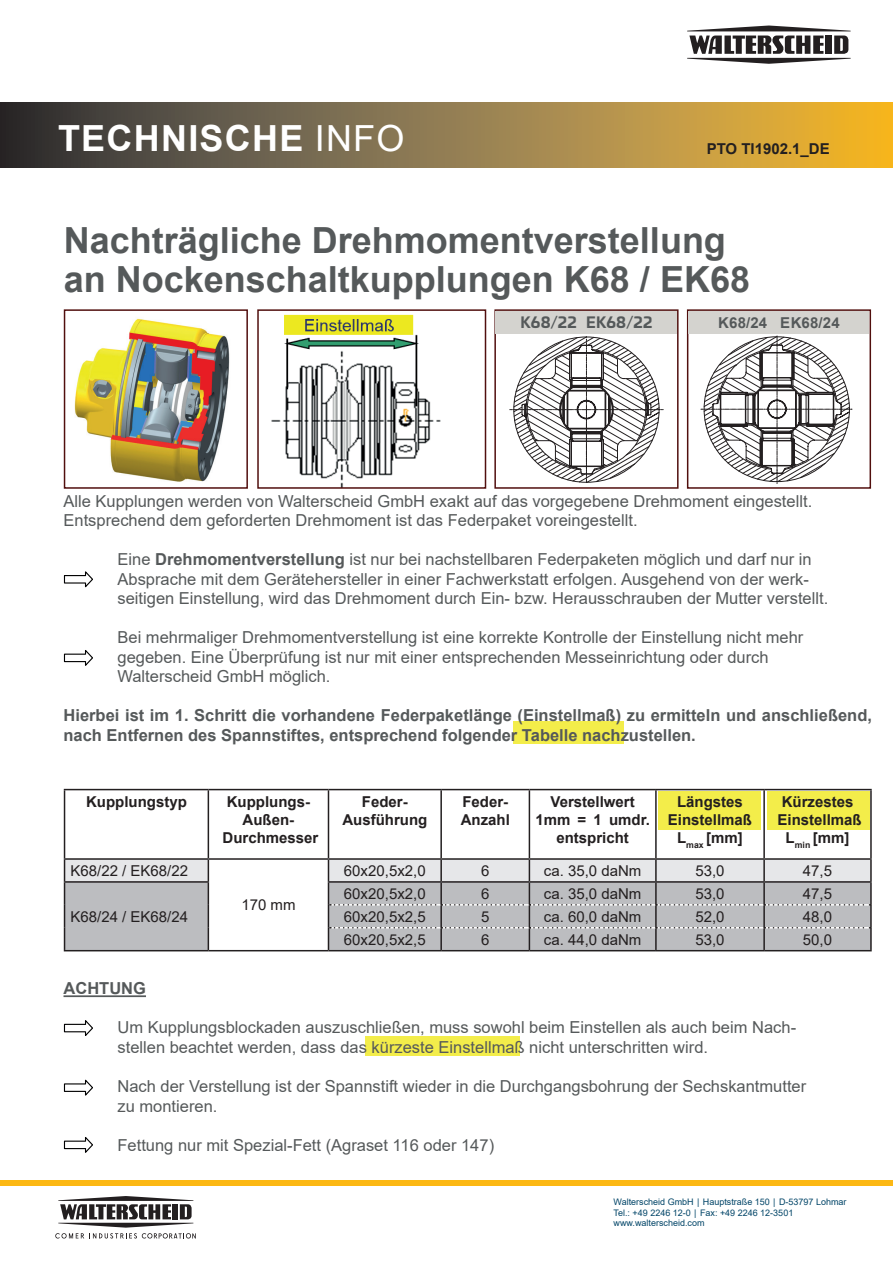
<style>
.page{position:relative;width:893px;height:1263px;background:#fff}
.page>*{position:absolute;margin:0;border:0;box-sizing:border-box;transform-origin:0 0}
.t1{font:700 36px/39px "Arial";color:#55595a}
.t2{font:700 36px "Arial";letter-spacing:.035em;color:#fff}
.t3{font:16.5px/19.5px "Arial";color:#55595a}
.t4{font:700 16.5px/19.5px "Arial";color:#55595a}
.t5{font:700 15px/18px "Arial";color:#231f20;text-align:center}
.t6{font:15px "Arial";color:#231f20}
.t7{font:700 15px "Univia Pro";letter-spacing:.02em;color:#55595a}
.t8{font:700 15px "Arial";letter-spacing:.01em;color:#55595a}
.t9{font:9px/10.8px "Arial";color:#024568}
.s1{font-weight:400}
.s2{font-weight:700}
</style>
<div class="page">
<div style="left:0;top:1180px;width:893px;height:6px;background:#fcb814"></div>
<svg style="left:55px;top:1233px;width:29px;height:5px"></svg>
<svg style="left:92px;top:1233px;width:104px;height:5px"></svg>
<svg style="left:58px;top:1196px;width:135px;height:31px"></svg>
<svg style="left:0;top:102px;width:893px;height:66px;background:#927944"></svg>
<div style="left:825px;top:36px;width:6px;height:18px;background:#231f20"></div>
<svg style="left:834px;top:36px;width:14px;height:18px"></svg>
<svg style="left:689px;top:36px;width:135px;height:18px"></svg>
<hr style="left:687px;top:31px;width:164px;height:1px;background:#231f20">
<hr style="left:687px;top:58px;width:164px;height:1px;background:#231f20">
<div style="left:513px;top:721px;width:111px;height:23px;background:#f3ed4a"></div>
<div style="left:365px;top:1037px;width:155px;height:19px;background:#f3ed4a"></div>
<div style="left:767px;top:791px;width:103px;height:38px;background:#f3ed4a"></div>
<div style="left:658px;top:791px;width:103px;height:38px;background:#f3ed4a"></div>
<img style="left:271px;top:314px;width:170px;height:172px">
<div style="left:257px;top:309px;width:229px;height:180px;border:2px solid #510f0e"></div>
<img style="left:74px;top:318px;width:156px;height:164px">
<div style="left:64px;top:309px;width:184px;height:180px;border:2px solid #510f0e"></div>
<svg style="left:510px;top:337px;width:153px;height:145px"></svg>
<div style="left:494px;top:309px;width:185px;height:180px;border:2px solid #510f0e"></div>
<svg style="left:701px;top:335px;width:151px;height:149px"></svg>
<div style="left:687px;top:309px;width:184px;height:180px;border:2px solid #510f0e"></div>
<hr style="left:64px;top:789px;width:144px;height:1px;background:#231f20">
<hr style="left:64px;top:790px;width:1px;height:68px;background:#231f20">
<hr style="left:208px;top:789px;width:120px;height:1px;background:#231f20">
<hr style="left:208px;top:790px;width:1px;height:68px;background:#231f20">
<hr style="left:328px;top:789px;width:113px;height:1px;background:#231f20">
<hr style="left:328px;top:790px;width:1px;height:68px;background:#231f20">
<hr style="left:441px;top:789px;width:88px;height:1px;background:#231f20">
<hr style="left:440px;top:790px;width:2px;height:68px;background:#231f20">
<hr style="left:529px;top:789px;width:127px;height:1px;background:#231f20">
<hr style="left:529px;top:790px;width:1px;height:68px;background:#231f20">
<hr style="left:656px;top:789px;width:108px;height:1px;background:#231f20">
<hr style="left:655px;top:790px;width:2px;height:68px;background:#231f20">
<hr style="left:764px;top:789px;width:108px;height:1px;background:#231f20">
<hr style="left:763px;top:790px;width:2px;height:68px;background:#231f20">
<hr style="left:870px;top:790px;width:2px;height:68px;background:#231f20">
<hr style="left:64px;top:858px;width:144px;height:2px;background:#231f20">
<hr style="left:208px;top:858px;width:120px;height:2px;background:#231f20">
<hr style="left:328px;top:858px;width:113px;height:2px;background:#231f20">
<hr style="left:441px;top:858px;width:88px;height:2px;background:#231f20">
<hr style="left:529px;top:858px;width:127px;height:2px;background:#231f20">
<hr style="left:656px;top:858px;width:108px;height:2px;background:#231f20">
<hr style="left:764px;top:858px;width:108px;height:2px;background:#231f20">
<hr style="left:870px;top:860px;width:2px;height:21px;background:#231f20">
<hr style="left:64px;top:950px;width:144px;height:1px;background:#231f20">
<hr style="left:208px;top:950px;width:120px;height:1px;background:#231f20">
<hr style="left:764px;top:881px;width:108px;height:2px;background:#231f20">
<hr style="left:870px;top:883px;width:2px;height:22px;background:#231f20">
<hr style="left:870px;top:905px;width:2px;height:23px;background:#231f20">
<svg style="left:64px;top:859px;width:807px;height:91px"></svg>
<hr style="left:655px;top:928px;width:2px;height:22px;background:#231f20">
<hr style="left:763px;top:928px;width:2px;height:22px;background:#231f20">
<hr style="left:870px;top:928px;width:2px;height:22px;background:#231f20">
<hr style="left:328px;top:950px;width:113px;height:1px;background:#231f20">
<hr style="left:441px;top:950px;width:88px;height:1px;background:#231f20">
<hr style="left:529px;top:950px;width:127px;height:1px;background:#231f20">
<hr style="left:656px;top:950px;width:108px;height:1px;background:#231f20">
<hr style="left:764px;top:950px;width:108px;height:1px;background:#231f20">
<hr style="left:64px;top:995px;width:82px;height:2px;background:#55595a">
<svg style="left:64px;top:571px;width:29px;height:17px"></svg>
<svg style="left:64px;top:650px;width:29px;height:16px"></svg>
<svg style="left:64px;top:1020px;width:29px;height:16px"></svg>
<svg style="left:64px;top:1079px;width:29px;height:17px"></svg>
<svg style="left:64px;top:1137px;width:29px;height:16px"></svg>
<div style="left:496px;top:311px;width:181px;height:22px;background:#d4d3cf"></div>
<div style="left:688px;top:311px;width:181px;height:22px;background:#d4d3cf"></div>
<h1 class="t2" style="left:58px;top:113px;width:348px">TECHNISCHE <span class="s1">INFO</span></h1>
<p class="t5" style="left:707px;top:140px;width:125px">PTO TI1902.1_DE</p>
<h1 class="t1" style="left:64px;top:222px;width:688px">Nachträgliche Drehmomentverstellung an Nockenschaltkupplungen K68 / EK68</h1>
<p class="t7" style="left:520px;top:311px;width:133px">K68/22 EK68/22</p>
<p class="t8" style="left:718px;top:312px;width:123px">K68/24 EK68/24</p>
<p class="t3" style="left:64px;top:491px;width:750px">Alle Kupplungen werden von Walterscheid GmbH exakt auf das vorgegebene Drehmoment eingestellt.<br>Entsprechend dem geforderten Drehmoment ist das Federpaket voreingestellt.</p>
<p class="t3" style="left:118px;top:550px;width:712px">Eine <span class="s2">Drehmomentverstellung</span> ist nur bei nachstellbaren Federpaketen möglich und darf nur in<br>Absprache mit dem Gerätehersteller in einer Fachwerkstatt erfolgen. Ausgehend von der werk&shy;seitigen Einstellung, wird das Drehmoment durch Ein- bzw. Herausschrauben der Mutter verstellt.</p>
<p class="t3" style="left:118px;top:628px;width:687px">Bei mehrmaliger Drehmomentverstellung ist eine korrekte Kontrolle der Einstellung nicht mehr gegeben. Eine Überprüfung ist nur mit einer entsprechenden Messeinrichtung oder durch<br>Walterscheid GmbH möglich.</p>
<p class="t4" style="left:64px;top:706px;width:810px">Hierbei ist im 1. Schritt die vorhandene Federpaketlänge (Einstellmaß) zu ermitteln und anschließend, nach Entfernen des Spannstiftes, entsprechend folgender Tabelle nachzustellen.</p>
<p class="t5" style="left:86px;top:792px;width:102px">Kupplungstyp</p>
<p class="t5" style="left:223px;top:792px;width:97px">Kupplungs-<br>Außen-<br>Durchmesser</p>
<p class="t5" style="left:342px;top:792px;width:86px">Feder-<br>Ausführung</p>
<p class="t5" style="left:461px;top:792px;width:51px;text-align:left">Feder-<br>Anzahl</p>
<p class="t5" style="left:535px;top:792px;width:116px">Verstellwert<br>1mm = 1 umdr. entspricht</p>
<p class="t5" style="left:668px;top:792px;width:86px">Längstes<br>Einstellmaß<br>L<sub>max</sub> [mm]</p>
<p class="t5" style="left:777px;top:792px;width:86px">Kürzestes<br>Einstellmaß<br>L<sub>min</sub> [mm]</p>
<p class="t6" style="left:71px;top:860px;width:119px">K68/22 / EK68/22</p>
<p class="t6" style="left:241px;top:895px;width:56px">170 mm</p>
<p class="t6" style="left:344px;top:860px;width:83px">60x20,5x2,0</p>
<p class="t6" style="left:481px;top:860px;width:10px">6</p>
<p class="t6" style="left:544px;top:860px;width:99px">ca. 35,0 daNm</p>
<p class="t6" style="left:695px;top:860px;width:31px">53,0</p>
<p class="t6" style="left:803px;top:860px;width:31px">47,5</p>
<p class="t6" style="left:344px;top:883px;width:83px">60x20,5x2,0</p>
<p class="t6" style="left:481px;top:883px;width:10px">6</p>
<p class="t6" style="left:544px;top:883px;width:99px">ca. 35,0 daNm</p>
<p class="t6" style="left:695px;top:883px;width:31px">53,0</p>
<p class="t6" style="left:803px;top:883px;width:31px">47,5</p>
<p class="t6" style="left:344px;top:906px;width:83px">60x20,5x2,5</p>
<p class="t6" style="left:481px;top:906px;width:10px">5</p>
<p class="t6" style="left:544px;top:906px;width:99px">ca. 60,0 daNm</p>
<p class="t6" style="left:695px;top:906px;width:31px">52,0</p>
<p class="t6" style="left:803px;top:906px;width:31px">48,0</p>
<p class="t6" style="left:344px;top:929px;width:83px">60x20,5x2,5</p>
<p class="t6" style="left:481px;top:929px;width:10px">6</p>
<p class="t6" style="left:544px;top:929px;width:99px">ca. 44,0 daNm</p>
<p class="t6" style="left:695px;top:929px;width:31px">53,0</p>
<p class="t6" style="left:803px;top:929px;width:31px">50,0</p>
<p class="t6" style="left:71px;top:906px;width:119px">K68/24 / EK68/24</p>
<p class="t4" style="left:64px;top:979px;width:84px">ACHTUNG</p>
<p class="t3" style="left:118px;top:1018px;width:680px">Um Kupplungsblockaden auszuschließen, muss sowohl beim Einstellen als auch beim Nach&shy;stellen beachtet werden, dass das kürzeste Einstellmaß nicht unterschritten wird.</p>
<p class="t3" style="left:118px;top:1076px;width:690px">Nach der Verstellung ist der Spannstift wieder in die Durchgangsbohrung der Sechskantmutter zu montieren.</p>
<p class="t3" style="left:118px;top:1135px;width:378px">Fettung nur mit Spezial-Fett (Agraset 116 oder 147)</p>
<p class="t9" style="left:614px;top:1196px;width:234px">Walterscheid GmbH | Hauptstraße 150 | D-53797 Lohmar<br>Tel.: +49 2246 12-0 | Fax: +49 2246 12-3501 www.walterscheid.com</p>
</div>
